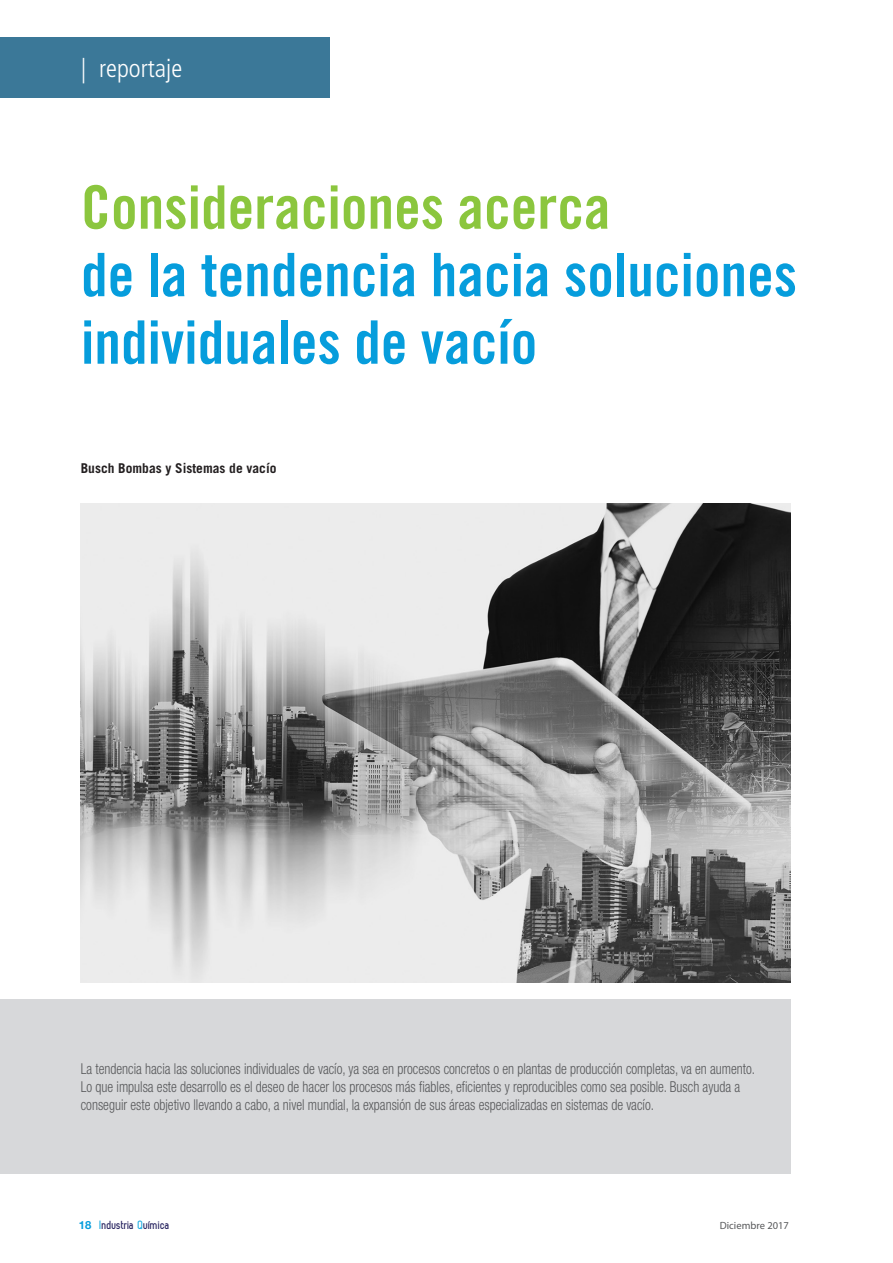
<style>
.page{position:relative;width:893px;height:1263px;background:#fff}
.page>*{position:absolute;margin:0;border:0;box-sizing:border-box;transform-origin:0 0}
.IQ_título{font:60px/67.5px "Trade Gothic Bold Cond Twenty";color:#069ddc}
.t1{font:300 condensed 25.5px "Frutiger";color:#fff}
.ENTRADILLA{font:300 condensed 15px/18px "Helvetica Neue LT Std";color:#57585a;scale:.9 1}
.IQ_autor_nombre{font:700 13.5px "Trade Gothic";color:#231f20}
.t2{font:700 12px "Zag";color:#27235f}
.t3{font:10.5px "Myriad Pro";color:#57585a}
.s1{color:#8bc63e}
.s2{font-family:"Helvetica Neue LT Std";font-size:11.25px;color:#069ddc}
.s3{color:#1bace1}
</style>
<div class="page">
<div style="left:0;top:37px;width:330px;height:61px;background:#3b7898"></div>
<img style="left:81px;top:504px;width:710px;height:478px">
<div style="left:0;top:999px;width:791px;height:175px;background:#d7d8da"></div>
<h2 class="t1" style="left:81px;top:54px;width:103px">| reportaje</h2>
<p class="IQ_título" style="left:81px;top:173px;width:718px"><span class="s1">Consideraciones acerca<br></span>de la tendencia hacia soluciones individuales de vacío</p>
<p class="IQ_autor_nombre" style="left:81px;top:460px;width:197px">Busch Bombas y Sistemas de vacío</p>
<p class="ENTRADILLA" style="left:81px;top:1059px;width:751px">La tendencia hacia las soluciones individuales de vacío, ya sea en procesos concretos o en plantas de producción completas, va en aumento.<br>Lo que impulsa este desarrollo es el deseo de hacer los procesos más fiables, eficientes y reproducibles como sea posible. Busch ayuda a conseguir este objetivo llevando a cabo, a nivel mundial, la expansión de sus áreas especializadas en sistemas de vacío.</p>
<p class="t2" style="left:79px;top:1218px;width:93px"><span class="s2">18</span> <span class="s3">I</span>ndustria <span class="s3">Q</span>uímica</p>
<p class="t3" style="left:720px;top:1219px;width:71px">Diciembre 2017</p>
</div>
